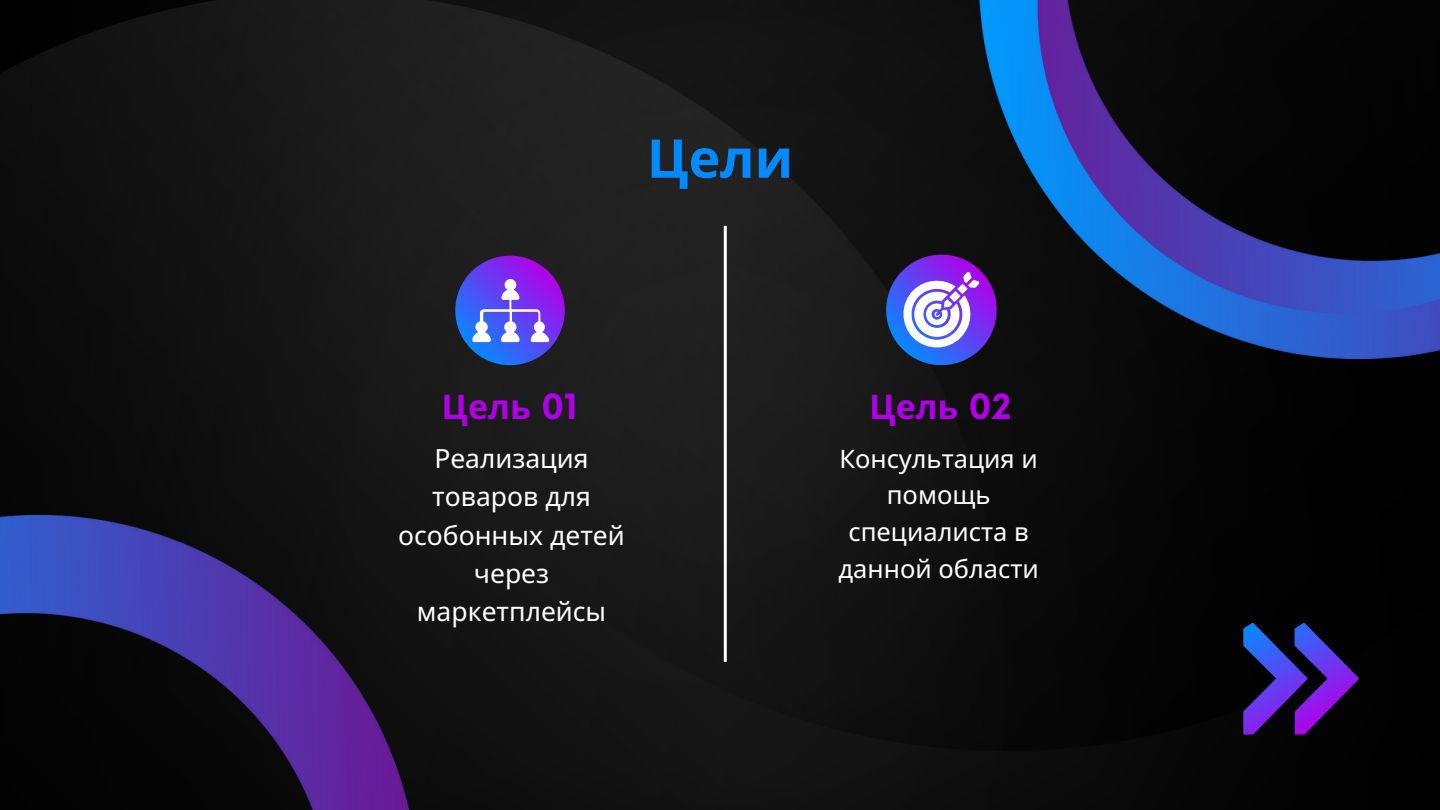
<style>
.page{position:relative;width:1440px;height:810px;background:#fff}
.page>*{position:absolute;margin:0;border:0;box-sizing:border-box;transform-origin:0 0}
.t1{font:700 53.4px "Noto Sans";color:#048aff}
.t2{font:700 33.9px "Noto Sans";color:#b100e8}
.t3{font:26.5px/38.2px "Noto Sans";color:#fff;text-align:center}
.t4{font:25.5px/36.8px "Noto Sans";color:#fff;text-align:center}
.s1{font-family:"Now"}
</style>
<div class="page">
<img style="left:0;top:0;width:1440px;height:810px">
<img style="left:979px;top:0;width:461px;height:359px">
<svg style="left:1243px;top:623px;width:116px;height:112px"></svg>
<hr style="left:724px;top:226px;width:3px;height:436px;background:#fff">
<svg style="left:455px;top:256px;width:110px;height:109px"></svg>
<svg style="left:886px;top:255px;width:110px;height:110px"></svg>
<img style="left:0;top:515px;width:418px;height:295px">
<p class="t1" style="left:647px;top:121px;width:148px">Цели</p>
<p class="t2" style="left:442px;top:382px;width:138px">Цель <span class="s1">01</span></p>
<p class="t3" style="left:398px;top:439px;width:228px">Реализация товаров для особонных детей через маркетплейсы</p>
<p class="t2" style="left:869px;top:382px;width:144px">Цель <span class="s1">02</span></p>
<p class="t4" style="left:839px;top:439px;width:202px">Консультация и помощь специалиста в данной области</p>
</div>
